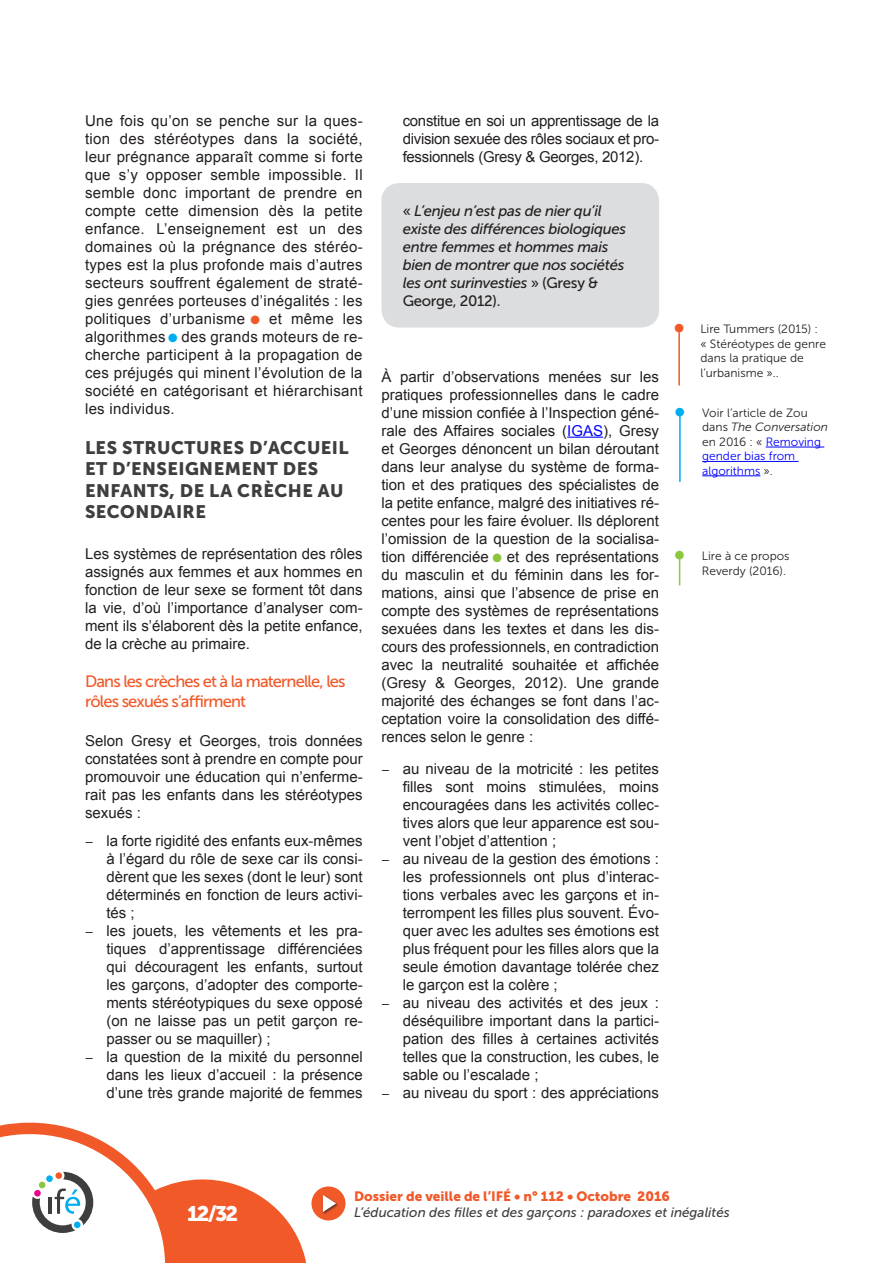
<style>
.page{position:relative;width:893px;height:1263px;background:#fff}
.page>*{position:absolute;margin:0;border:0;box-sizing:border-box;transform-origin:0 0}
.t1{font:21px "Museo Sans 900";color:#fff}
.Titre_3_Sous_Chapitr{font:18px/21.6px "Museo Sans 900";letter-spacing:.025em;color:#3e3e3f}
.Corps{font:16.5px/19.8px "Museo Sans 500";letter-spacing:-.05em;color:#f15929}
.t2{font:15px/18px "Arial";color:#231f20;text-align:justify}
.t3{font:italic 15px/18px "Museo Sans 500";letter-spacing:-.02em;color:#231f20}
.t4{font:italic 13.5px "Museo Sans 500";color:#3e3e3f}
.t5{font:13.5px "Museo Sans 900";color:#f15929}
.t6{font:12px/14.4px "Museo Sans 300";color:#231f20}
.s1{color:#f15929}
.s2{color:#00aeef}
.s3{font-style:normal}
.s4{color:#00f}
.s5{color:#8bc63e}
.s6{font-style:italic}
</style>
<div class="page">
<div style="left:311px;top:1186px;width:34px;height:34px;background:#f15929;border-radius:50%"></div>
<div style="left:322px;top:1194px;width:17px;height:21px;background:#231f20;opacity:.75"></div>
<svg style="left:323px;top:1195px;width:13px;height:17px"></svg>
<svg style="left:0;top:1123px;width:306px;height:140px"></svg>
<div style="left:39px;top:1181px;width:7px;height:7px;background:#8bc63e;border-radius:50%"></div>
<div style="left:46px;top:1175px;width:7px;height:7px;background:#00aeef;border-radius:50%"></div>
<div style="left:55px;top:1172px;width:7px;height:7px;background:#f15929;border-radius:50%"></div>
<div style="left:74px;top:1221px;width:7px;height:7px;background:#00aeef;border-radius:50%"></div>
<div style="left:34px;top:1190px;width:7px;height:7px;background:#ed028c;border-radius:50%"></div>
<hr style="left:567px;top:437px;width:36px;height:1px;background:#00f">
<div style="left:381px;top:183px;width:278px;height:145px;background:#dcdddf;border-radius:18px"></div>
<hr style="left:678px;top:332px;width:2px;height:53px;background:#f15929">
<hr style="left:766px;top:447px;width:58px;height:1px;background:#00f">
<hr style="left:702px;top:461px;width:96px;height:1px;background:#00f">
<hr style="left:702px;top:475px;width:58px;height:1px;background:#00f">
<hr style="left:679px;top:416px;width:2px;height:66px;background:#00aeef">
<svg style="left:678px;top:559px;width:3px;height:26px"></svg>
<p class="t2" style="left:85px;top:112px;width:279px">Une fois qu’on se penche sur la ques&shy;tion des stéréotypes dans la société, leur prégnance apparaît comme si forte que s’y opposer semble impossible. Il semble donc important de prendre en compte cette dimension dès la petite enfance. L’enseignement est un des domaines où la prégnance des stéréo&shy;types est la plus profonde mais d’autres secteurs souffrent également de straté&shy;gies genrées porteuses d’inégalités : les politiques d’urbanisme <span class="s1">●</span> et même les algorithmes <span class="s2">●</span> des grands moteurs de re&shy;cherche participent à la propagation de ces préjugés qui minent l’évolution de la société en catégorisant et hiérarchisant les individus.</p>
<p class="Titre_3_Sous_Chapitr" style="left:85px;top:436px;width:265px">LES STRUCTURES D’ACCUEIL<br>ET D’ENSEIGNEMENT DES<br>ENFANTS, DE LA CRÈCHE AU<br>SECONDAIRE</p>
<p class="t2" style="left:85px;top:545px;width:279px">Les systèmes de représentation des rôles assignés aux femmes et aux hommes en fonction de leur sexe se forment tôt dans la vie, d’où l’importance d’analyser com&shy;ment ils s’élaborent dès la petite enfance, de la crèche au primaire.</p>
<p class="Corps" style="left:85px;top:671px;width:262px">Dans les crèches et à la maternelle, les rôles sexués s’affirment</p>
<p class="t2" style="left:85px;top:732px;width:279px">Selon Gresy et Georges, trois données constatées sont à prendre en compte pour promouvoir une éducation qui n’enferme&shy;rait pas les enfants dans les stéréotypes sexués :</p>
<p class="t2" style="left:106px;top:832px;width:258px;text-indent:-21px">− la forte rigidité des enfants eux-mêmes à l’égard du rôle de sexe car ils consi&shy;dèrent que les sexes (dont le leur) sont déterminés en fonction de leurs activi&shy;tés ;</p>
<p class="t2" style="left:106px;top:922px;width:258px;text-indent:-21px">− les jouets, les vêtements et les pra&shy;tiques d’apprentissage différenciées qui découragent les enfants, surtout les garçons, d’adopter des comporte&shy;ments stéréotypiques du sexe opposé (on ne laisse pas un petit garçon re&shy;passer ou se maquiller) ;</p>
<p class="t2" style="left:106px;top:1048px;width:258px;text-indent:-21px">− la question de la mixité du personnel dans les lieux d’accueil : la présence d’une très grande majorité de femmes</p>
<p class="t2" style="left:403px;top:112px;width:258px">constitue en soi un apprentissage de la division sexuée des rôles sociaux et pro&shy;fessionnels (Gresy &amp; Georges, 2012).</p>
<p class="t3" style="left:403px;top:201px;width:225px"><span class="s3">«</span> L’enjeu n’est pas de nier qu’il existe des différences biologiques entre femmes et hommes mais bien de montrer que nos sociétés les ont surinvesties <span class="s3">» (Gresy &amp;<br>George, 2012).</span></p>
<p class="t2" style="left:381px;top:367px;width:279px">À partir d’observations menées sur les pratiques professionnelles dans le cadre d’une mission confiée à l’Inspection géné&shy;rale des Affaires sociales (<span class="s4">IGAS</span>), Gresy et Georges dénoncent un bilan déroutant dans leur analyse du système de forma&shy;tion et des pratiques des spécialistes de la petite enfance, malgré des initiatives ré&shy;centes pour les faire évoluer. Ils déplorent l’omission de la question de la socialisa&shy;tion différenciée <span class="s5">●</span> et des représentations du masculin et du féminin dans les for&shy;mations, ainsi que l’absence de prise en compte des systèmes de représentations sexuées dans les textes et dans les dis&shy;cours des professionnels, en contradiction avec la neutralité souhaitée et affichée (Gresy &amp; Georges, 2012). Une grande majorité des échanges se font dans l’ac&shy;ceptation voire la consolidation des diffé&shy;rences selon le genre :</p>
<p class="t2" style="left:403px;top:760px;width:258px;text-indent:-21px">− au niveau de la motricité : les petites filles sont moins stimulées, moins encouragées dans les activités collec&shy;tives alors que leur apparence est sou&shy;vent l’objet d’attention ;</p>
<p class="t2" style="left:403px;top:850px;width:258px;text-indent:-21px">− au niveau de la gestion des émotions : les professionnels ont plus d’interac&shy;tions verbales avec les garçons et in&shy;terrompent les filles plus souvent. Évo&shy;quer avec les adultes ses émotions est plus fréquent pour les filles alors que la seule émotion davantage tolérée chez le garçon est la colère ;</p>
<p class="t2" style="left:403px;top:994px;width:258px;text-indent:-21px">− au niveau des activités et des jeux : déséquilibre important dans la partici&shy;pation des filles à certaines activités telles que la construction, les cubes, le sable ou l’escalade ;</p>
<p class="t2" style="left:381px;top:1084px;width:279px">− au niveau du sport : des appréciations</p>
<p class="t6" style="left:700px;top:322px;width:127px">Lire Tummers (2015) : « Stéréotypes de genre dans la pratique de l’urbanisme »..</p>
<p class="t6" style="left:702px;top:406px;width:127px">Voir l’article de Zou dans <span class="s6">The Conversation </span>en 2016 : « <span class="s4">Removing gender bias from algorithms</span> ».</p>
<p class="t6" style="left:702px;top:549px;width:89px">Lire à ce propos<br>Reverdy (2016).</p>
<p class="t5" style="left:354px;top:1188px;width:317px">Dossier de veille de l’IFÉ • n° 112 • Octobre 2016</p>
<h1 class="t1" style="left:187px;top:1202px;width:53px">12/32</h1>
<p class="t4" style="left:354px;top:1205px;width:377px">L’éducation des filles et des garçons : paradoxes et inégalités</p>
</div>
